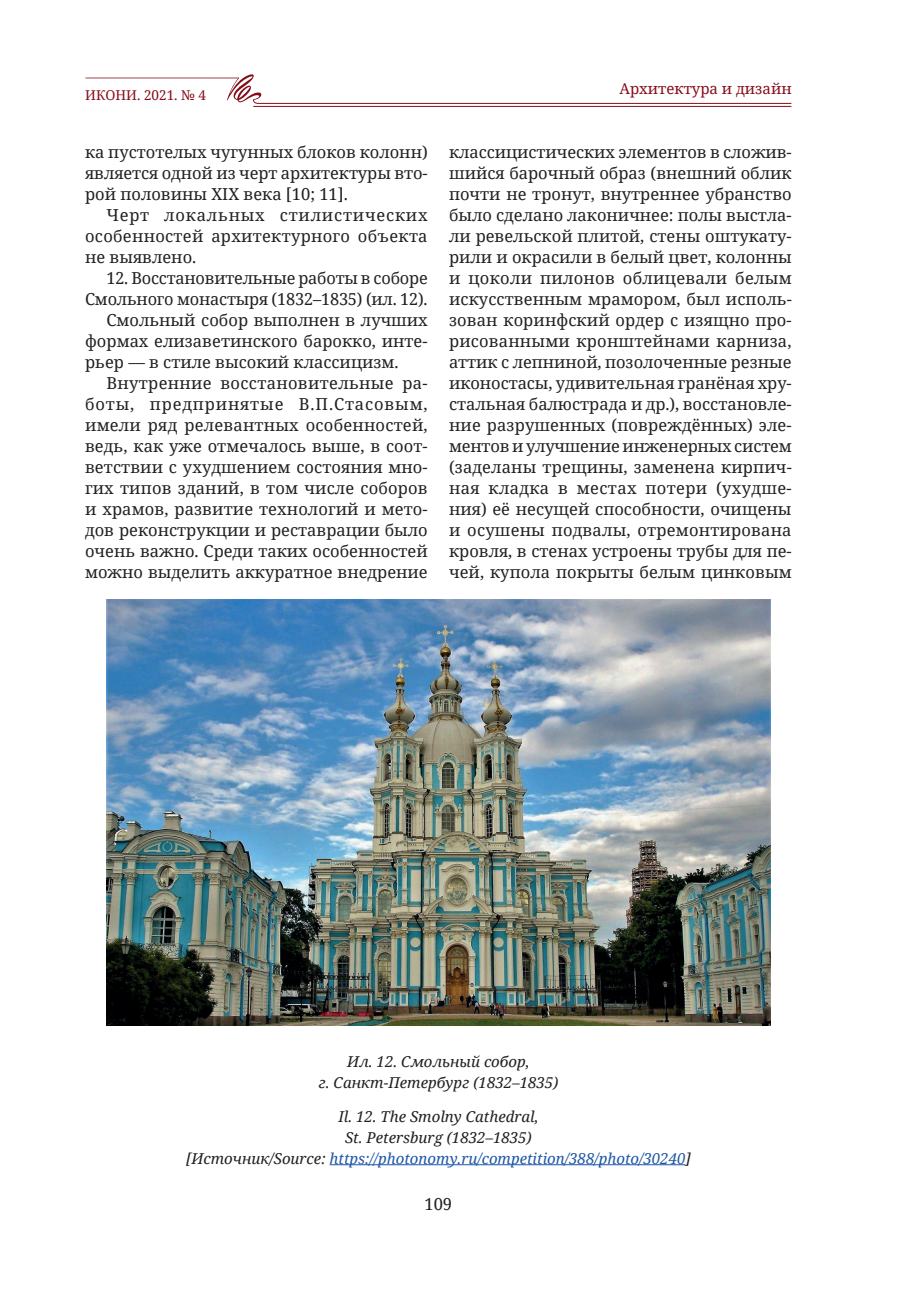
<style>
.page{position:relative;width:915px;height:1306px;background:#fff}
.page>*{position:absolute;margin:0;border:0;box-sizing:border-box;transform-origin:0 0}
.t1{font:16.5px/21px "Noto Serif";color:#231f20;text-align:justify}
.t2{font:16.5px "Noto Serif";letter-spacing:.02em;color:#231f20}
.t3{font:16.5px "Noto Serif";letter-spacing:.05em;color:#231f20}
.t4{font:italic 15px/21px "Noto Serif";color:#231f20;text-align:center}
.t5{font:15px "Noto Serif";color:#850d19}
.t6{font:13.5px "Noto Serif";color:#850d19}
.s1{color:#1e56a6}
</style>
<div class="page">
<svg style="left:85px;top:74px;width:706px;height:30px"></svg>
<hr style="left:253px;top:106px;width:537px;height:1px;background:#850d19">
<hr style="left:329px;top:1164px;width:356px;height:1px;background:#1e56a6">
<img style="left:106px;top:599px;width:664px;height:426px">
<p class="t6" style="left:85px;top:86px;width:122px">ИКОНИ. 2021. № 4</p>
<p class="t1" style="left:85px;top:141px;width:344px">ка пустотелых чугунных блоков колонн) является одной из черт архитектуры вто&shy;рой половины XIX века [10; 11].</p>
<p class="t1" style="left:85px;top:204px;width:344px;text-indent:21px">Черт локальных стилистических особенностей архитектурного объекта не выявлено.</p>
<p class="t1" style="left:106px;top:267px;width:323px">12. Восстановительные работы в соборе</p>
<p class="t1" style="left:85px;top:288px;width:344px">Смольного монастыря (1832–1835) (ил. 12).</p>
<p class="t1" style="left:106px;top:309px;width:323px">Смольный собор выполнен в лучших</p>
<p class="t1" style="left:85px;top:330px;width:344px">формах елизаветинского барокко, инте-</p>
<p class="t1" style="left:85px;top:351px;width:315px">рьер — в стиле высокий классицизм.</p>
<p class="t2" style="left:106px;top:371px;width:322px">Внутренние восстановительные ра-</p>
<p class="t3" style="left:85px;top:392px;width:344px">боты, предпринятые В.П.Стасовым,</p>
<p class="t1" style="left:85px;top:413px;width:344px">имели ряд релевантных особенностей,</p>
<p class="t1" style="left:85px;top:434px;width:344px">ведь, как уже отмечалось выше, в соот-</p>
<p class="t1" style="left:85px;top:455px;width:344px">ветствии с ухудшением состояния мно-</p>
<p class="t1" style="left:85px;top:476px;width:344px">гих типов зданий, в том числе соборов</p>
<p class="t1" style="left:85px;top:497px;width:344px">и храмов, развитие технологий и мето-</p>
<p class="t1" style="left:85px;top:518px;width:344px">дов реконструкции и реставрации было</p>
<p class="t1" style="left:85px;top:539px;width:344px">очень важно. Среди таких особенностей</p>
<p class="t1" style="left:85px;top:560px;width:344px">можно выделить аккуратное внедрение</p>
<p class="t5" style="left:619px;top:78px;width:174px">Архитектура и дизайн</p>
<p class="t1" style="left:449px;top:141px;width:344px">классицистических элементов в сложив&shy;шийся барочный образ (внешний облик почти не тронут, внутреннее убранство было сделано лаконичнее: полы выстла&shy;ли ревельской плитой, стены оштукату&shy;рили и окрасили в белый цвет, колонны и цоколи пилонов облицевали белым искусственным мрамором, был исполь&shy;зован коринфский ордер с изящно про&shy;рисованными кронштейнами карниза, аттик с лепниной, позолоченные резные иконостасы, удивительная гранёная хру&shy;стальная балюстрада и др.), восстановле&shy;ние разрушенных (повреждённых) эле&shy;ментов и улучшение инженерных систем (заделаны трещины, заменена кирпич&shy;ная кладка в местах потери (ухудше&shy;ния) её несущей способности, очищены и осушены подвалы, отремонтирована кровля, в стенах устроены трубы для пе&shy;чей, купола покрыты белым цинковым</p>
<p class="t4" style="left:318px;top:1050px;width:241px">Ил. 12. Смольный собор,<br>г. Санкт-Петербург (1832–1835)</p>
<p class="t4" style="left:186px;top:1105px;width:506px">Il. 12. The Smolny Cathedral,<br>St. Petersburg (1832–1835)<br>[Источник/Source: <span class="s1">https://photonomy.ru/competition/388/photo/30240</span>]</p>
<p class="t1" style="left:424px;top:1192px;width:29px">109</p>
</div>
